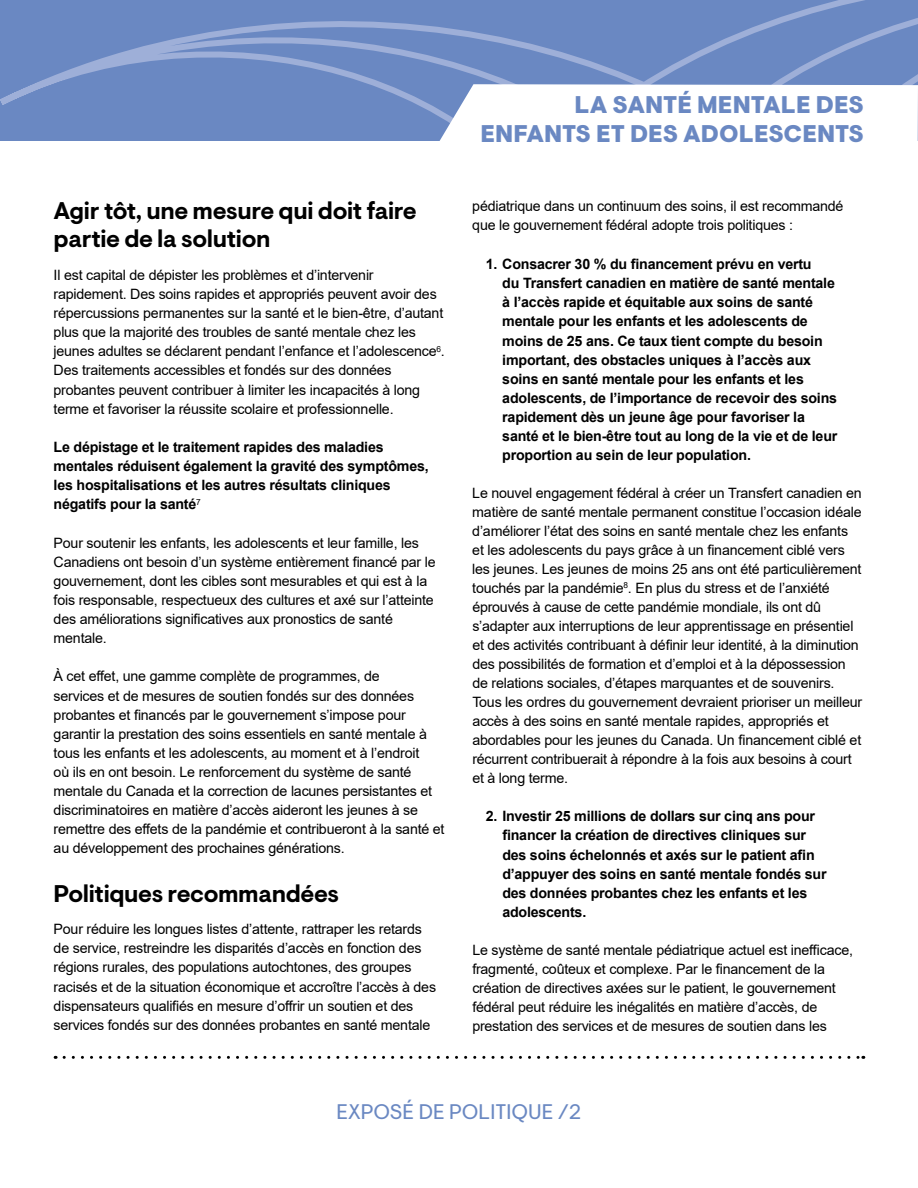
<style>
.page{position:relative;width:918px;height:1188px;background:#fff}
.page>*{position:absolute;margin:0;border:0;box-sizing:border-box;transform-origin:0 0}
.t1{font:700 24px/28.5px "Visuelt Pro";letter-spacing:-.015em;color:#000}
.t2{font:900 24px/28.8px "Visuelt Pro";color:#6a88c2;text-align:right}
.t3{font:21px "Visuelt Pro";color:#6a88c2}
.t4{font:14.25px/19px "Arial";letter-spacing:-.015em;color:#000}
.t5{font:700 14.25px/19px "Arial";letter-spacing:-.015em;color:#000}
</style>
<div class="page">
<svg style="left:0;top:0;width:480px;height:140px;background:#6f8cc4"></svg>
<svg style="left:480px;top:0;width:438px;height:84px;background:#6f8bc4"></svg>
<svg style="left:439px;top:84px;width:479px;height:57px"></svg>
<svg style="left:64px;top:1056px;width:800px;height:3px"></svg>
<h1 class="t1" style="left:54px;top:197px;width:365px">Agir tôt, une mesure qui doit faire partie de la solution</h1>
<p class="t4" style="left:54px;top:265px;width:393px">Il est capital de dépister les problèmes et d’intervenir rapidement. Des soins rapides et appropriés peuvent avoir des répercussions permanentes sur la santé et le bien-être, d’autant plus que la majorité des troubles de santé mentale chez les jeunes adultes se déclarent pendant l’enfance et l’adolescence<sup>6</sup>.<br>Des traitements accessibles et fondés sur des données probantes peuvent contribuer à limiter les incapacités à long terme et favoriser la réussite scolaire et professionnelle.</p>
<p class="t5" style="left:54px;top:438px;width:377px">Le dépistage et le traitement rapides des maladies mentales réduisent également la gravité des symptômes, les hospitalisations et les autres résultats cliniques négatifs pour la santé<sup>7</sup></p>
<p class="t4" style="left:54px;top:533px;width:384px">Pour soutenir les enfants, les adolescents et leur famille, les Canadiens ont besoin d’un système entièrement financé par le gouvernement, dont les cibles sont mesurables et qui est à la fois responsable, respectueux des cultures et axé sur l’atteinte des améliorations significatives aux pronostics de santé mentale.</p>
<p class="t4" style="left:54px;top:667px;width:392px">À cet effet, une gamme complète de programmes, de<br>services et de mesures de soutien fondés sur des données probantes et financés par le gouvernement s’impose pour garantir la prestation des soins essentiels en santé mentale à tous les enfants et les adolescents, au moment et à l’endroit<br>où ils en ont besoin. Le renforcement du système de santé mentale du Canada et la correction de lacunes persistantes et discriminatoires en matière d’accès aideront les jeunes à se remettre des effets de la pandémie et contribueront à la santé et au développement des prochaines générations.</p>
<h1 class="t1" style="left:54px;top:880px;width:287px">Politiques recommandées</h1>
<p class="t4" style="left:54px;top:920px;width:384px">Pour réduire les longues listes d’attente, rattraper les retards de service, restreindre les disparités d’accès en fonction des régions rurales, des populations autochtones, des groupes racisés et de la situation économique et accroître l’accès à des dispensateurs qualifiés en mesure d’offrir un soutien et des services fondés sur des données probantes en santé mentale</p>
<h1 class="t2" style="left:481px;top:91px;width:385px">LA SANTÉ MENTALE DES<br>ENFANTS ET DES ADOLESCENTS</h1>
<p class="t4" style="left:472px;top:197px;width:373px">pédiatrique dans un continuum des soins, il est recommandé que le gouvernement fédéral adopte trois politiques :</p>
<p class="t5" style="left:502px;top:255px;width:337px;text-indent:-17px">1. Consacrer 30 % du financement prévu en vertu<br>du Transfert canadien en matière de santé mentale à l’accès rapide et équitable aux soins de santé mentale pour les enfants et les adolescents de moins de 25 ans. Ce taux tient compte du besoin important, des obstacles uniques à l’accès aux soins en santé mentale pour les enfants et les adolescents, de l’importance de recevoir des soins rapidement dès un jeune âge pour favoriser la santé et le bien-être tout au long de la vie et de leur proportion au sein de leur population.</p>
<p class="t4" style="left:472px;top:484px;width:391px">Le nouvel engagement fédéral à créer un Transfert canadien en matière de santé mentale permanent constitue l’occasion idéale d’améliorer l’état des soins en santé mentale chez les enfants et les adolescents du pays grâce à un financement ciblé vers les jeunes. Les jeunes de moins 25 ans ont été particulièrement touchés par la pandémie<sup>8</sup>. En plus du stress et de l’anxiété éprouvés à cause de cette pandémie mondiale, ils ont dû s’adapter aux interruptions de leur apprentissage en présentiel et des activités contribuant à définir leur identité, à la diminution des possibilités de formation et d’emploi et à la dépossession de relations sociales, d’étapes marquantes et de souvenirs.<br>Tous les ordres du gouvernement devraient prioriser un meilleur accès à des soins en santé mentale rapides, appropriés et abordables pour les jeunes du Canada. Un financement ciblé et récurrent contribuerait à répondre à la fois aux besoins à court et à long terme.</p>
<p class="t5" style="left:502px;top:807px;width:326px;text-indent:-17px">2. Investir 25 millions de dollars sur cinq ans pour financer la création de directives cliniques sur des soins échelonnés et axés sur le patient afin d’appuyer des soins en santé mentale fondés sur des données probantes chez les enfants et les adolescents.</p>
<p class="t4" style="left:472px;top:940px;width:382px">Le système de santé mentale pédiatrique actuel est inefficace, fragmenté, coûteux et complexe. Par le financement de la création de directives axées sur le patient, le gouvernement fédéral peut réduire les inégalités en matière d’accès, de prestation des services et de mesures de soutien dans les</p>
<h2 class="t3" style="left:336px;top:1100px;width:246px">EXPOSÉ DE POLITIQUE /2</h2>
</div>
